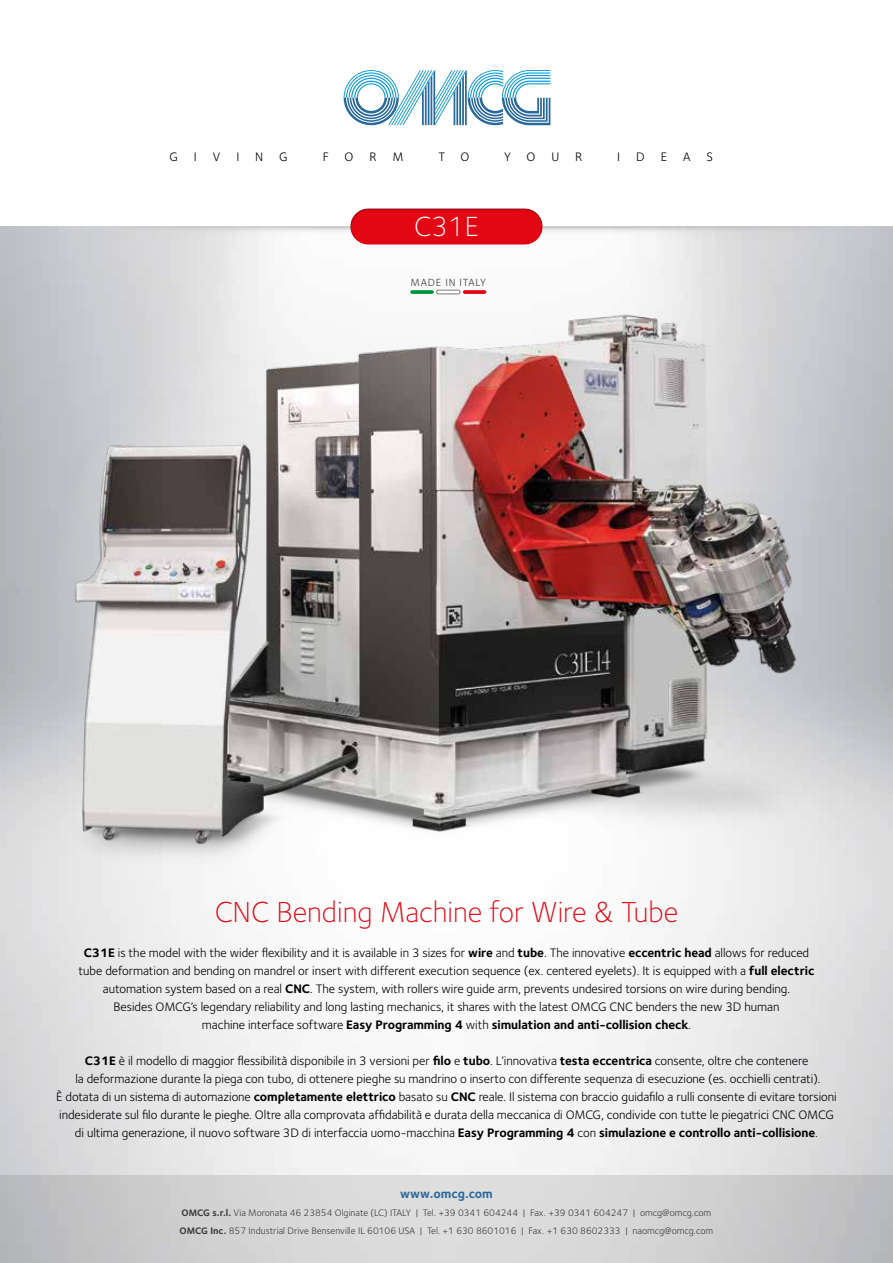
<style>
.page{position:relative;width:893px;height:1263px;background:#fff}
.page>*{position:absolute;margin:0;border:0;box-sizing:border-box;transform-origin:0 0}
.t1{font:300 30px "Foundry Sterling";color:#e30613}
.t2{font:300 28.65px "Foundry Sterling";color:#fff}
.t3{font:12.75px/18px "Foundry Sterling";letter-spacing:-.005em;color:#000;text-align:center}
.t4{font:700 12.75px "Foundry Sterling";color:#28689c}
.t5{font:10.8px "Foundry Sterling";letter-spacing:.075em;color:#3c3c3b}
.t6{font:9.75px/18px "Foundry Sterling";color:#3c3c3b}
.s1{font-weight:700}
</style>
<div class="page">
<svg style="left:0;top:1175px;width:893px;height:88px;background:#cfcfd0"></svg>
<svg style="left:89px;top:227px;width:764px;height:10px"></svg>
<svg style="left:344px;top:70px;width:206px;height:55px"></svg>
<div style="left:349px;top:206px;width:195px;height:39px;background:#000;opacity:.55"></div>
<img style="left:0;top:237px;width:893px;height:663px">
<p class="t3" style="left:170px;top:148px;width:10px">G</p>
<p class="t3" style="left:194px;top:148px;width:28px">I V</p>
<p class="t3" style="left:236px;top:148px;width:29px">I N</p>
<p class="t3" style="left:279px;top:148px;width:10px">G</p>
<p class="t3" style="left:323px;top:148px;width:7px">F</p>
<p class="t3" style="left:345px;top:148px;width:10px">O</p>
<p class="t3" style="left:369px;top:148px;width:9px">R</p>
<p class="t3" style="left:392px;top:148px;width:13px">M</p>
<p class="t3" style="left:438px;top:148px;width:32px">T O</p>
<p class="t3" style="left:504px;top:148px;width:33px">Y O</p>
<p class="t3" style="left:551px;top:148px;width:9px">U</p>
<p class="t3" style="left:575px;top:148px;width:9px">R</p>
<p class="t3" style="left:617px;top:148px;width:5px">I</p>
<p class="t3" style="left:636px;top:148px;width:10px">D</p>
<p class="t3" style="left:661px;top:148px;width:8px">E</p>
<p class="t3" style="left:683px;top:148px;width:31px">A S</p>
<h2 class="t2" style="left:414px;top:207px;width:66px">C31E</h2>
<p class="t5" style="left:411px;top:274px;width:77px">MADE IN ITALY</p>
<h1 class="t1" style="left:215px;top:890px;width:465px">CNC Bending Machine for Wire &amp; Tube</h1>
<p class="t3" style="left:79px;top:944px;width:737px"><span class="s1">C31E</span> is the model with the wider flexibility and it is available in 3 sizes for <span class="s1">wire</span> and <span class="s1">tube</span>. The innovative <span class="s1">eccentric head</span> allows for reduced tube deformation and bending on mandrel or insert with different execution sequence (ex. centered eyelets). It is equipped with a <span class="s1">full electric </span>automation system based on a real <span class="s1">CNC</span>. The system, with rollers wire guide arm, prevents undesired torsions on wire during bending.<br>Besides OMCG’s legendary reliability and long lasting mechanics, it shares with the latest OMCG CNC benders the new 3D human<br>machine interface software <span class="s1">Easy Programming 4</span> with <span class="s1">simulation and anti-collision check</span>.</p>
<p class="t3" style="left:56px;top:1051px;width:782px"><span class="s1">C31E</span> è il modello di maggior flessibilità disponibile in 3 versioni per <span class="s1">filo</span> e <span class="s1">tubo</span>. L’innovativa <span class="s1">testa eccentrica</span> consente, oltre che contenere<br>la deformazione durante la piega con tubo, di ottenere pieghe su mandrino o inserto con differente sequenza di esecuzione (es. occhielli centrati).<br>È dotata di un sistema di automazione <span class="s1">completamente elettrico</span> basato su <span class="s1">CNC</span> reale. Il sistema con braccio guidafilo a rulli consente di evitare torsioni indesiderate sul filo durante le pieghe. Oltre alla comprovata affidabilità e durata della meccanica di OMCG, condivide con tutte le piegatrici CNC OMCG di ultima generazione, il nuovo software 3D di interfaccia uomo-macchina <span class="s1">Easy Programming 4</span> con <span class="s1">simulazione e controllo anti-collisione</span>.</p>
<p class="t4" style="left:400px;top:1184px;width:94px">www.omcg.com</p>
<p class="t6" style="left:180px;top:1203px;width:535px"><span class="s1">OMCG s.r.l.</span> Via Moronata 46 23854 Olginate (LC) ITALY | Tel. +39 0341 604244 | Fax. +39 0341 604247 | omcg@omcg.com<br><span class="s1">OMCG Inc.</span> 857 Industrial Drive Bensenville IL 60106 USA | Tel. +1 630 8601016 | Fax. +1 630 8602333 | naomcg@omcg.com</p>
</div>
